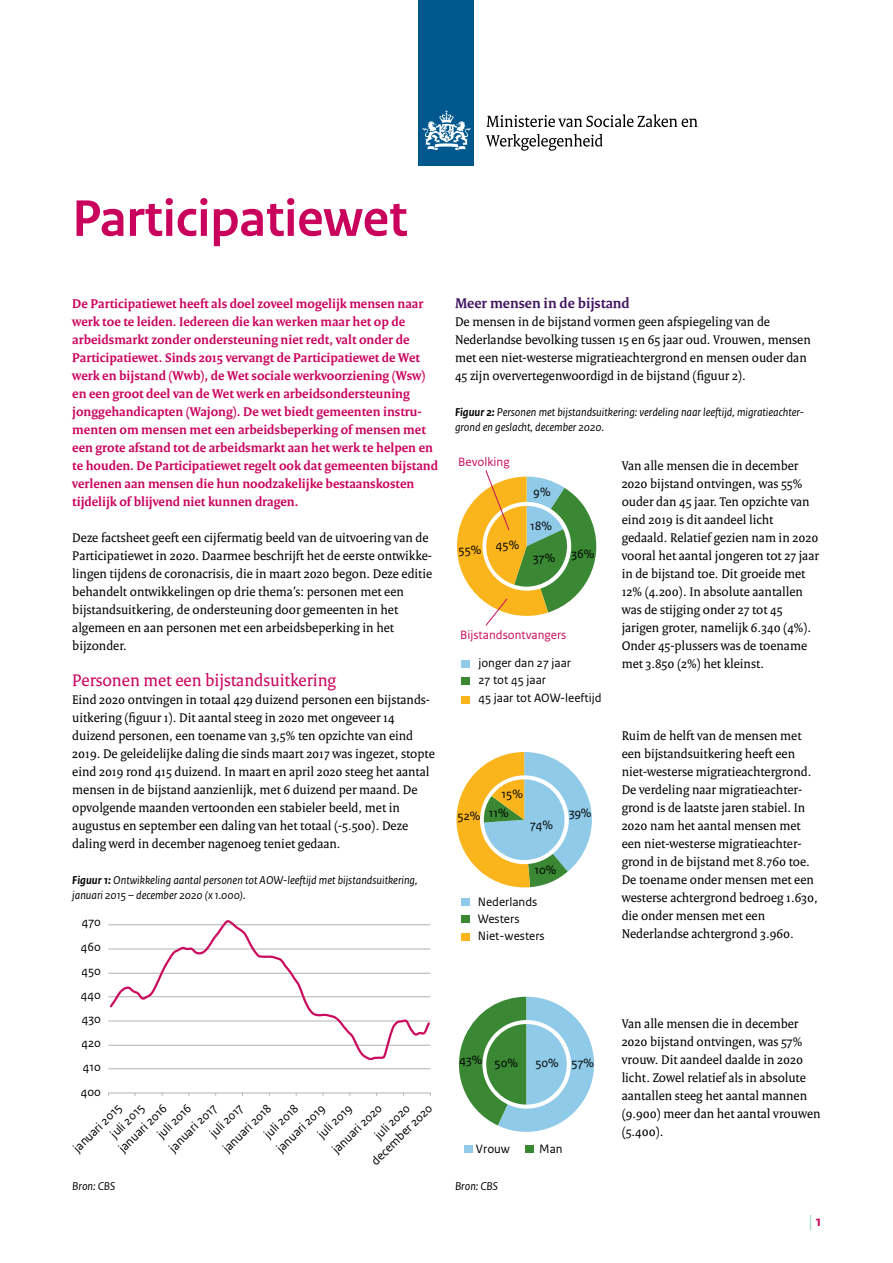
<style>
.page{position:relative;width:893px;height:1263px;background:#fff}
.page>*{position:absolute;margin:0;border:0;box-sizing:border-box;transform-origin:0 0}
.H1_Titel{font:700 54px "Rijksoverheid Sans Heading";color:#ca005d}
.H2_Paragraafkop{font:18px "Rijksoverheid Serif";color:#ca005d}
.Fotobijschrift{font:700 15px "Rijksoverheid Serif";color:#42145f}
.t1{font:15px "Rijksoverheid Serif";color:#76d2b6}
.P_Broodtekst{font:13.5px/18px "Rijksoverheid Serif";color:#000}
.Inleiding{font:700 13.5px/18px "Rijksoverheid Serif";color:#ca005d}
.t2{font:12.75px/17.4px "Rijksoverheid Sans Text";color:#000}
.t3{font:12.75px "Rijksoverheid Sans Text";color:#ca0b5e}
.Fotobijschrift-2{font:italic 12px/15px "Rijksoverheid Sans Text";color:#000}
.s1{font-weight:700}
.s2{font-family:"Rijksoverheid Sans Text";font-weight:700;color:#ca005d}
</style>
<div class="page">
<hr style="left:108px;top:1068px;width:322px;height:1px;background:#b3b2b2">
<hr style="left:108px;top:1092px;width:322px;height:1px;background:#b3b2b2">
<svg style="left:108px;top:920px;width:323px;height:141px"></svg>
<div style="left:462px;top:660px;width:8px;height:7px;background:#8fcae8"></div>
<div style="left:462px;top:677px;width:8px;height:7px;background:#3a8834"></div>
<div style="left:462px;top:696px;width:8px;height:7px;background:#fab51c"></div>
<svg style="left:457px;top:470px;width:140px;height:156px"></svg>
<div style="left:462px;top:898px;width:8px;height:8px;background:#8fcae8"></div>
<div style="left:462px;top:915px;width:8px;height:8px;background:#3a8834"></div>
<div style="left:462px;top:933px;width:8px;height:7px;background:#fab51c"></div>
<svg style="left:456px;top:752px;width:136px;height:135px"></svg>
<div style="left:464px;top:1145px;width:8px;height:7px;background:#8fcae8"></div>
<div style="left:526px;top:1145px;width:8px;height:7px;background:#3a8834"></div>
<svg style="left:458px;top:997px;width:136px;height:135px"></svg>
<div style="left:419px;top:0;width:55px;height:166px;background:#00588e"></div>
<svg style="left:423px;top:110px;width:47px;height:40px"></svg>
<svg style="left:486px;top:114px;width:211px;height:13px"></svg>
<svg style="left:486px;top:134px;width:116px;height:17px"></svg>
<h1 class="H1_Titel" style="left:72px;top:188px;width:337px">Participatiewet</h1>
<p class="Inleiding" style="left:72px;top:294px;width:367px">De Participatiewet heeft als doel zoveel mogelijk mensen naar werk toe te leiden. Iedereen die kan werken maar het op de arbeidsmarkt zonder ondersteuning niet redt, valt onder de Participatiewet. Sinds 2015 vervangt de Participatiewet de Wet werk en bijstand (Wwb), de Wet sociale werkvoorziening (Wsw) en een groot deel van de Wet werk en arbeidsondersteuning jonggehandicapten (Wajong). De wet biedt gemeenten instru&shy;menten om mensen met een arbeidsbeperking of mensen met een grote afstand tot de arbeidsmarkt aan het werk te helpen en te houden. De Participatiewet regelt ook dat gemeenten bijstand verlenen aan mensen die hun noodzakelijke bestaanskosten tijdelijk of blijvend niet kunnen dragen.</p>
<p class="P_Broodtekst" style="left:72px;top:528px;width:361px">Deze factsheet geeft een cijfermatig beeld van de uitvoering van de Participatiewet in 2020. Daarmee beschrijft het de eerste ontwikke&shy;lingen tijdens de coronacrisis, die in maart 2020 begon. Deze editie behandelt ontwikkelingen op drie thema’s: personen met een bijstandsuitkering, de ondersteuning door gemeenten in het algemeen en aan personen met een arbeidsbeperking in het bijzonder.</p>
<h2 class="H2_Paragraafkop" style="left:72px;top:669px;width:265px">Personen met een bijstandsuitkering</h2>
<p class="P_Broodtekst" style="left:72px;top:690px;width:364px">Eind 2020 ontvingen in totaal 429 duizend personen een bijstands&shy;uitkering (figuur 1). Dit aantal steeg in 2020 met ongeveer 14 duizend personen, een toename van 3,5% ten opzichte van eind 2019. De geleidelijke daling die sinds maart 2017 was ingezet, stopte eind 2019 rond 415 duizend. In maart en april 2020 steeg het aantal mensen in de bijstand aanzienlijk, met 6 duizend per maand. De opvolgende maanden vertoonden een stabieler beeld, met in augustus en september een daling van het totaal (-5.500). Deze daling werd in december nagenoeg teniet gedaan.</p>
<p class="Fotobijschrift-2" style="left:72px;top:873px;width:347px"><span class="s1">Figuur 1:</span> Ontwikkeling aantal personen tot AOW-leeftijd met bijstandsuitkering, januari 2015 – december 2020 (x 1.000).</p>
<p class="t2" style="left:82px;top:914px;width:21px">470</p>
<p class="t2" style="left:81px;top:938px;width:22px">460</p>
<p class="t2" style="left:81px;top:962px;width:21px">450</p>
<p class="t2" style="left:81px;top:986px;width:22px">440</p>
<p class="t2" style="left:82px;top:1010px;width:21px">430</p>
<p class="t2" style="left:81px;top:1034px;width:21px">420</p>
<p class="t2" style="left:83px;top:1059px;width:20px">410</p>
<p class="t2" style="left:81px;top:1083px;width:22px">400</p>
<p class="t2" style="left:219px;top:1144px;width:65px;rotate:-45deg">januari 2018</p>
<p class="t2" style="left:260px;top:1130px;width:44px;rotate:-45deg">juli 2018</p>
<p class="t2" style="left:114px;top:1144px;width:65px;rotate:-45deg">januari 2016</p>
<p class="t2" style="left:153px;top:1130px;width:44px;rotate:-45deg">juli 2016</p>
<p class="t2" style="left:165px;top:1144px;width:64px;rotate:-45deg">januari 2017</p>
<p class="t2" style="left:206px;top:1129px;width:43px;rotate:-45deg">juli 2017</p>
<p class="t2" style="left:328px;top:1145px;width:66px;rotate:-45deg">januari 2020</p>
<p class="t2" style="left:371px;top:1131px;width:46px;rotate:-45deg">juli 2020</p>
<p class="t2" style="left:367px;top:1157px;width:82px;rotate:-45deg">december 2020</p>
<p class="t2" style="left:272px;top:1144px;width:65px;rotate:-45deg">januari 2019</p>
<p class="t2" style="left:314px;top:1130px;width:44px;rotate:-45deg">juli 2019</p>
<p class="t2" style="left:69px;top:1144px;width:64px;rotate:-45deg">januari 2015</p>
<p class="t2" style="left:106px;top:1129px;width:44px;rotate:-45deg">juli 2015</p>
<p class="Fotobijschrift-2" style="left:72px;top:1179px;width:45px">Bron: CBS</p>
<p class="Fotobijschrift" style="left:455px;top:294px;width:176px">Meer mensen in de bijstand</p>
<p class="P_Broodtekst" style="left:455px;top:312px;width:357px">De mensen in de bijstand vormen geen afspiegeling van de Nederlandse bevolking tussen 15 en 65 jaar oud. Vrouwen, mensen met een niet-westerse migratieachtergrond en mensen ouder dan 45 zijn oververtegenwoordigd in de bijstand (figuur 2).</p>
<p class="Fotobijschrift-2" style="left:455px;top:405px;width:350px"><span class="s1">Figuur 2:</span> Personen met bijstandsuitkering: verdeling naar leeftijd, migratieachter&shy;grond en geslacht, december 2020.</p>
<p class="P_Broodtekst" style="left:622px;top:456px;width:199px">Van alle mensen die in december 2020 bijstand ontvingen, was 55% ouder dan 45 jaar. Ten opzichte van eind 2019 is dit aandeel licht gedaald. Relatief gezien nam in 2020 vooral het aantal jongeren tot 27 jaar in de bijstand toe. Dit groeide met 12% (4.200). In absolute aantallen was de stijging onder 27 tot 45 jarigen groter, namelijk 6.340 (4%).<br>Onder 45-plussers was de toename met 3.850 (2%) het kleinst.</p>
<p class="t3" style="left:458px;top:454px;width:53px">Bevolking</p>
<p class="t2" style="left:533px;top:483px;width:19px">9%</p>
<p class="t2" style="left:530px;top:517px;width:23px">18%</p>
<p class="t2" style="left:496px;top:536px;width:25px">45%</p>
<p class="t2" style="left:459px;top:542px;width:24px">55%</p>
<p class="t2" style="left:533px;top:549px;width:24px">37%</p>
<p class="t2" style="left:571px;top:545px;width:24px">36%</p>
<p class="t3" style="left:460px;top:627px;width:108px">Bijstandsontvangers</p>
<p class="t2" style="left:478px;top:654px;width:125px">jonger dan 27 jaar<br>27 tot 45 jaar<br>45 jaar tot AOW-leeftijd</p>
<p class="t2" style="left:502px;top:785px;width:23px">15%</p>
<p class="t2" style="left:457px;top:807px;width:24px">52%</p>
<p class="t2" style="left:569px;top:804px;width:24px">39%</p>
<p class="t2" style="left:489px;top:804px;width:21px">11%</p>
<p class="t2" style="left:530px;top:816px;width:25px">74%</p>
<p class="t2" style="left:535px;top:862px;width:23px">10%</p>
<p class="t2" style="left:478px;top:893px;width:69px">Nederlands<br>Westers<br>Niet-westers</p>
<p class="P_Broodtekst" style="left:622px;top:726px;width:198px">Ruim de helft van de mensen met een bijstandsuitkering heeft een niet-westerse migratieachtergrond.<br>De verdeling naar migratieachter&shy;grond is de laatste jaren stabiel. In 2020 nam het aantal mensen met een niet-westerse migratieachter&shy;grond in de bijstand met 8.760 toe.<br>De toename onder mensen met een westerse achtergrond bedroeg 1.630, die onder mensen met een Nederlandse achtergrond 3.960.</p>
<p class="t2" style="left:459px;top:1053px;width:60px">43% 50%</p>
<p class="t2" style="left:535px;top:1054px;width:60px">50% 57%</p>
<p class="t2" style="left:476px;top:1140px;width:36px">Vrouw</p>
<p class="t2" style="left:539px;top:1140px;width:25px">Man</p>
<p class="Fotobijschrift-2" style="left:455px;top:1179px;width:45px">Bron: CBS</p>
<p class="P_Broodtekst" style="left:622px;top:1014px;width:200px">Van alle mensen die in december<br>2020 bijstand ontvingen, was 57% vrouw. Dit aandeel daalde in 2020 licht. Zowel relatief als in absolute aantallen steeg het aantal mannen (9.900) meer dan het aantal vrouwen (5.400).</p>
<p class="t1" style="left:808px;top:1212px;width:15px">|<span class="s2">1</span></p>
</div>
